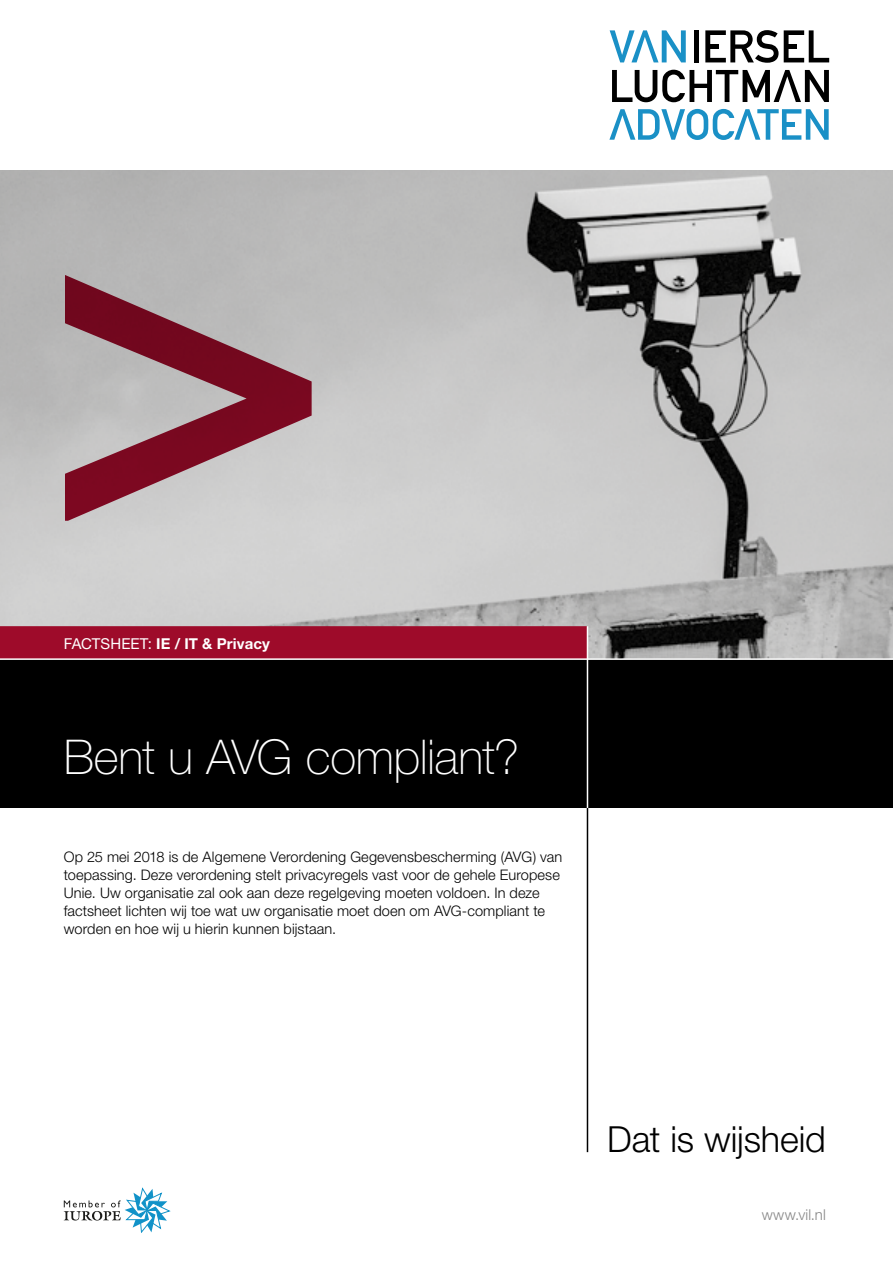
<style>
.page{position:relative;width:893px;height:1263px;background:#fff}
.page>*{position:absolute;margin:0;border:0;box-sizing:border-box;transform-origin:0 0}
.t1{font:100 48px "Helvetica Neue";letter-spacing:-.01em;color:#fff}
.t2{font:300 36px "Helvetica Neue";letter-spacing:-.005em;color:#000}
.t3{font:700 15px "Helvetica Neue";letter-spacing:.01em;color:#fff}
.t4{font:300 15px "Helvetica Neue";letter-spacing:.01em;color:#878787}
.t5{font:300 14.55px/18px "Helvetica Neue";letter-spacing:.01em;color:#000}
.s1{font-weight:400}
</style>
<div class="page">
<svg style="left:64px;top:1187px;width:107px;height:46px"></svg>
<img style="left:0;top:170px;width:893px;height:488px">
<svg style="left:609px;top:109px;width:220px;height:31px"></svg>
<svg style="left:610px;top:30px;width:76px;height:32px"></svg>
<div style="left:694px;top:30px;width:5px;height:32px;background:#000"></div>
<svg style="left:612px;top:70px;width:217px;height:32px"></svg>
<svg style="left:705px;top:30px;width:124px;height:33px"></svg>
<div style="left:786px;top:122px;width:8px;height:5px;background:#1a90c6"></div>
<svg style="left:65px;top:275px;width:247px;height:246px;background:#a78189"></svg>
<div style="left:0;top:626px;width:587px;height:33px;background:#9e0b2a"></div>
<div style="left:0;top:659px;width:893px;height:149px;background:#000"></div>
<hr style="left:0;top:658px;width:893px;height:2px;background:#fff">
<hr style="left:587px;top:626px;width:1px;height:182px;background:#fff">
<hr style="left:587px;top:808px;width:1px;height:344px;background:#000">
<p class="t3" style="left:64px;top:634px;width:208px"><span class="s1">FACTSHEET:</span> IE / IT &amp; Privacy</p>
<h1 class="t1" style="left:64px;top:729px;width:457px">Bent u AVG compliant?</h1>
<p class="t5" style="left:64px;top:847px;width:500px">Op 25 mei 2018 is de Algemene Verordening Gegevensbescherming (AVG) van toepassing. Deze verordening stelt privacyregels vast voor de gehele Europese Unie. Uw organisatie zal ook aan deze regelgeving moeten voldoen. In deze factsheet lichten wij toe wat uw organisatie moet doen om AVG-compliant te worden en hoe wij u hierin kunnen bijstaan.</p>
<h2 class="t2" style="left:607px;top:1117px;width:220px">Dat is wijsheid</h2>
<p class="t4" style="left:762px;top:1205px;width:66px">www.vil.nl</p>
</div>
